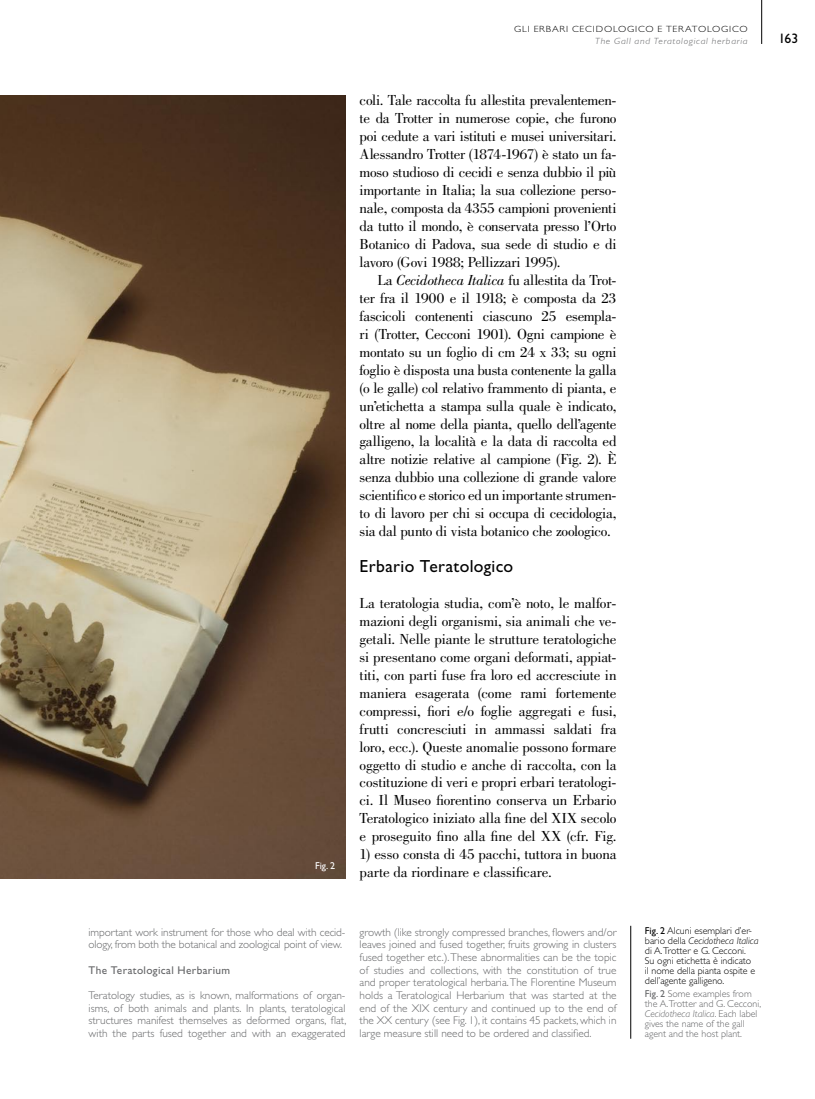
<style>
.page{position:relative;width:815px;height:1099px;background:#fff}
.page>*{position:absolute;margin:0;border:0;box-sizing:border-box;transform-origin:0 0}
.t1{font:17.5px "Gill Sans Std";color:#000}
.t2{font:15px/18px "Bodoni Std";letter-spacing:-.01em;color:#000;text-align:justify}
.t3{font:13.75px "Gill Sans Std";color:#000}
.t4{font:300 11.25px/12.6px "Gill Sans Std";color:#646567;text-align:justify}
.t5{font:11.25px "Gill Sans Std";color:#646567}
.t6{font:300 10px/10px "Gill Sans Std";color:#000}
.t7{font:300 10px/10px "Gill Sans Std";color:#646567}
.t8{font:10px "Gill Sans Std";color:#fff}
.t9{font:300 9px "Gill Sans Std";letter-spacing:.08em;color:#000;scale:1.11 1}
.t10{font:italic 300 9px "Gill Sans Std";letter-spacing:.07em;color:#646567;scale:1.11 1}
.s1{font-style:italic}
.s2{font-weight:400}
</style>
<div class="page">
<hr style="left:761px;top:0;width:1px;height:44px;background:#000">
<img style="left:0;top:95px;width:345px;height:783px">
<hr style="left:631px;top:925px;width:1px;height:113px;background:#000">
<p class="t9" style="left:514px;top:24px;width:24px">Gli Erb</p>
<p class="t9" style="left:552px;top:24px;width:178px">ari Cecidolog ico e Teratolog ico</p>
<p class="t10" style="left:595px;top:36px;width:139px">The Gall and Teratological herbaria</p>
<p class="t3" style="left:778px;top:31px;width:21px">163</p>
<p class="t8" style="left:315px;top:860px;width:22px">Fig. 2</p>
<p class="t2" style="left:360px;top:92px;width:258px">coli. Tale raccolta fu allestita prevalentemen&shy;te da Trotter in numerose copie, che furono poi cedute a vari istituti e musei universitari.<br>Alessandro Trotter (1874-1967) è stato un fa&shy;moso studioso di cecidi e senza dubbio il più importante in Italia; la sua collezione perso&shy;nale, composta da 4355 campioni provenienti da tutto il mondo, è conservata presso l’Orto Botanico di Padova, sua sede di studio e di lavoro (Govi 1988; Pellizzari 1995).</p>
<p class="t2" style="left:360px;top:271px;width:258px;text-indent:18px">La <span class="s1">Cecidotheca Italica</span> fu allestita da Trot&shy;ter fra il 1900 e il 1918; è composta da 23 fascicoli contenenti ciascuno 25 esempla&shy;ri (Trotter, Cecconi 1901). Ogni campione è montato su un foglio di cm 24 x 33; su ogni foglio è disposta una busta contenente la galla (o le galle) col relativo frammento di pianta, e un’etichetta a stampa sulla quale è indicato, oltre al nome della pianta, quello dell’agente galligeno, la località e la data di raccolta ed altre notizie relative al campione (Fig. 2). È senza dubbio una collezione di grande valore scientifico e storico ed un importante strumen&shy;to di lavoro per chi si occupa di cecidologia, sia dal punto di vista botanico che zoologico.</p>
<p class="t1" style="left:360px;top:556px;width:155px">Erbario Teratologico</p>
<p class="t2" style="left:360px;top:594px;width:258px">La teratologia studia, com’è noto, le malfor&shy;mazioni degli organismi, sia animali che ve&shy;getali. Nelle piante le strutture teratologiche si presentano come organi deformati, appiat&shy;titi, con parti fuse fra loro ed accresciute in maniera esagerata (come rami fortemente compressi, fiori e/o foglie aggregati e fusi, frutti concresciuti in ammassi saldati fra loro, ecc.). Queste anomalie possono formare oggetto di studio e anche di raccolta, con la costituzione di veri e propri erbari teratologi&shy;ci. Il Museo fiorentino conserva un Erbario Teratologico iniziato alla fine del XIX secolo e proseguito fino alla fine del XX (cfr. Fig.</p>
<p class="t2" style="left:360px;top:845px;width:258px">1) esso consta di 45 pacchi, tuttora in buona parte da riordinare e classificare.</p>
<p class="t4" style="left:89px;top:925px;width:258px">important work instrument for those who deal with cecid&shy;ology, from both the botanical and zoological point of view.</p>
<p class="t5" style="left:89px;top:963px;width:143px">The Teratological H erbarium</p>
<p class="t4" style="left:89px;top:989px;width:259px">Teratology studies, as is known, malformations of organ&shy;isms, of both animals and plants. In plants, teratological structures manifest themselves as deformed organs, flat, with the parts fused together and with an exaggerated</p>
<p class="t4" style="left:360px;top:925px;width:259px">growth (like strongly compressed branches, flowers and/or leaves joined and fused together, fruits growing in clusters fused together etc.). These abnormalities can be the topic of studies and collections, with the constitution of true and proper teratological herbaria. The Florentine Museum holds a Teratological H erbarium that was started at the end of the XIX century and continued up to the end of the XX century (see Fig. 1), it contains 45 packets, which in large measure still need to be ordered and classified.</p>
<p class="t6" style="left:645px;top:925px;width:115px"><span class="s2">Fig. 2</span> Alcuni esemplari d’er&shy;bario della <span class="s1">Cecidotheca Italica </span>di A.Trotter e G. Cecconi.<br>Su ogni etichetta è indicato<br>il nome della pianta ospite e dell’agente galligeno.</p>
<p class="t7" style="left:645px;top:989px;width:118px"><span class="s2">Fig. 2</span> Some examples from the A.Trotter and G. Cecconi,<br><span class="s1">Cecidotheca Italica</span>. Each label gives the name of the gall agent and the host plant.</p>
</div>
